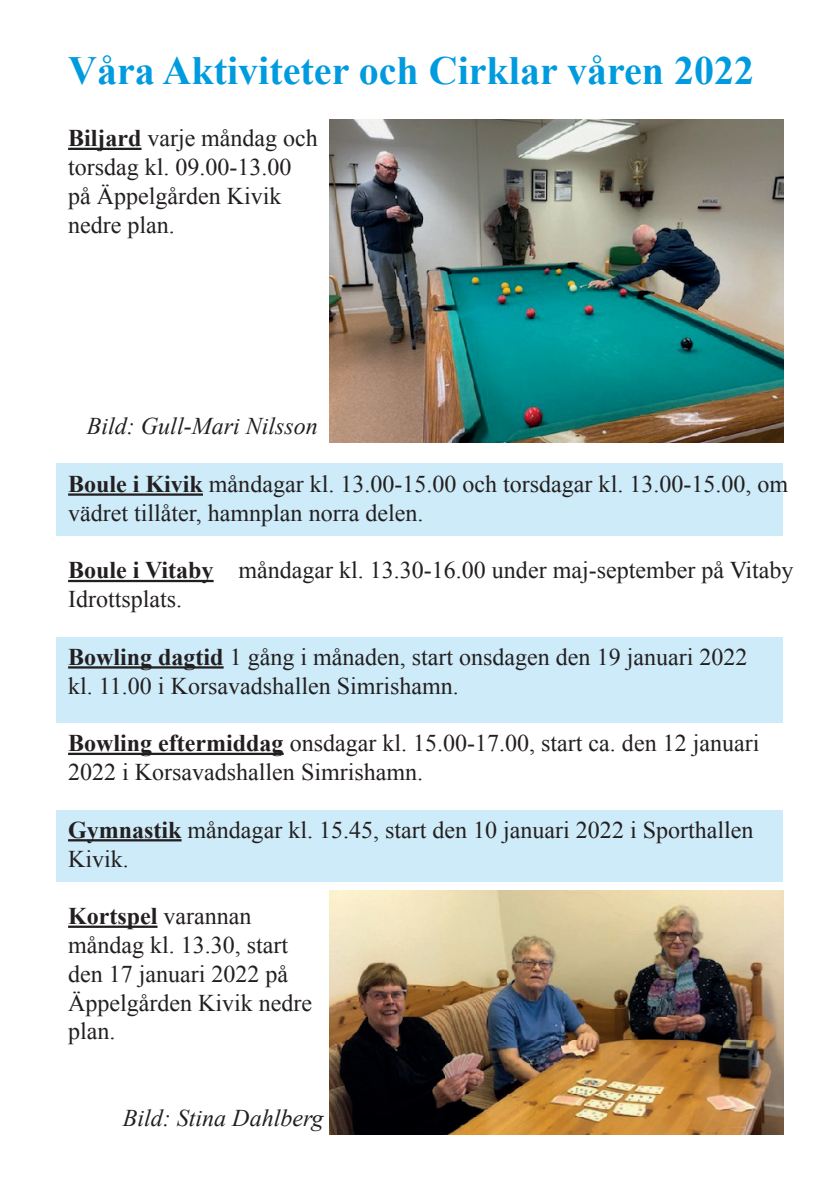
<style>
.page{position:relative;width:840px;height:1191px;background:#fff}
.page>*{position:absolute;margin:0;border:0;box-sizing:border-box;transform-origin:0 0}
.t1{font:700 40px "Times New Roman";color:#009bde}
.t2{font:24px/28.8px "Times New Roman";color:#231f20}
.t3{font:italic 24px "Times New Roman";color:#231f20}
.s1{font-weight:700}
</style>
<div class="page">
<div style="left:57px;top:463px;width:725px;height:73px;background:#cdebf8"></div>
<div style="left:57px;top:637px;width:725px;height:86px;background:#cdebf8"></div>
<div style="left:57px;top:810px;width:725px;height:72px;background:#cdebf8"></div>
<hr style="left:68px;top:148px;width:73px;height:2px;background:#231f20">
<hr style="left:68px;top:493px;width:135px;height:3px;background:#231f20">
<hr style="left:68px;top:580px;width:145px;height:2px;background:#231f20">
<hr style="left:68px;top:666px;width:155px;height:2px;background:#231f20">
<hr style="left:68px;top:752px;width:215px;height:3px;background:#231f20">
<hr style="left:68px;top:839px;width:113px;height:2px;background:#231f20">
<hr style="left:68px;top:925px;width:89px;height:3px;background:#231f20">
<img style="left:329px;top:119px;width:453px;height:323px">
<img style="left:329px;top:890px;width:453px;height:244px">
<p class="t1" style="left:68px;top:43px;width:687px">Våra Aktiviteter och Cirklar våren 2022</p>
<p class="t2" style="left:68px;top:123px;width:251px"><span class="s1">Biljard</span> varje måndag och torsdag kl. 09.00-13.00 på Äppelgården Kivik nedre plan.</p>
<p class="t3" style="left:87px;top:410px;width:232px">Bild: Gull-Mari Nilsson</p>
<p class="t2" style="left:68px;top:469px;width:721px"><span class="s1">Boule i Kivik</span> måndagar kl. 13.00-15.00 och torsdagar kl. 13.00-15.00, om vädret tillåter, hamnplan norra delen.</p>
<p class="t2" style="left:68px;top:555px;width:726px"><span class="s1">Boule i Vitaby</span> måndagar kl. 13.30-16.00 under maj-september på Vitaby<br>Idrottsplats.</p>
<p class="t2" style="left:68px;top:642px;width:680px"><span class="s1">Bowling dagtid</span> 1 gång i månaden, start onsdagen den 19 januari 2022</p>
<p class="t2" style="left:68px;top:671px;width:392px">kl. 11.00 i Korsavadshallen Simrishamn.</p>
<p class="t2" style="left:68px;top:728px;width:692px"><span class="s1">Bowling eftermiddag</span> onsdagar kl. 15.00-17.00, start ca. den 12 januari<br>2022 i Korsavadshallen Simrishamn.</p>
<p class="t2" style="left:68px;top:815px;width:686px"><span class="s1">Gymnastik</span> måndagar kl. 15.45, start den 10 januari 2022 i Sporthallen<br>Kivik.</p>
<p class="t2" style="left:68px;top:901px;width:245px"><span class="s1">Kortspel</span> varannan måndag kl. 13.30, start den 17 januari 2022 på<br>Äppelgården Kivik nedre plan.</p>
<p class="t3" style="left:123px;top:1101px;width:202px">Bild: Stina Dahlberg</p>
</div>
